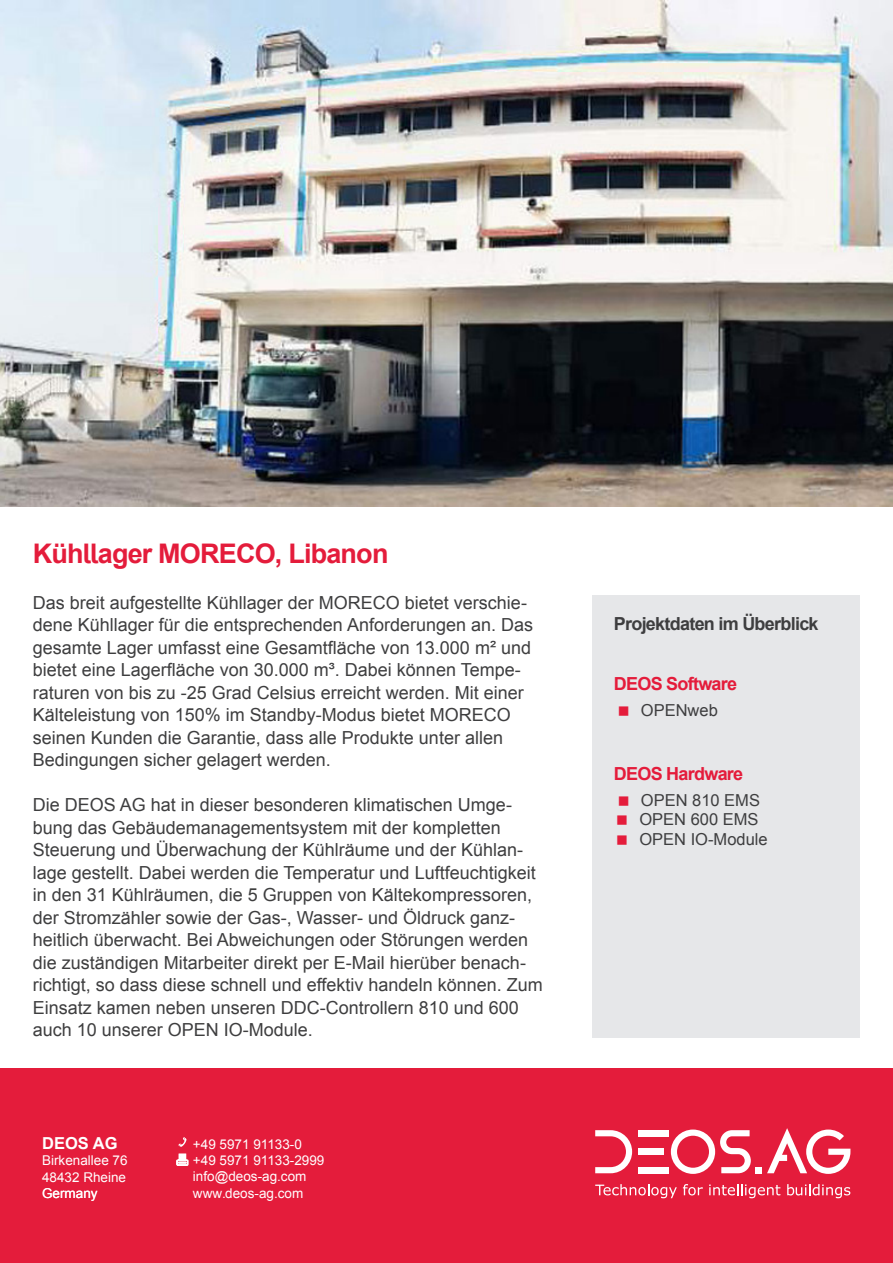
<style>
.page{position:relative;width:893px;height:1263px;background:#fff}
.page>*{position:absolute;margin:0;border:0;box-sizing:border-box;transform-origin:0 0}
.t1{font:700 27px "Arial";letter-spacing:-.03em;color:#e41c3b}
.t2{font:18px/22.5px "Arial";color:#3e3e3f}
.t3{font:700 18px "Arial";letter-spacing:-.04em;color:#e41c3b}
.t4{font:700 18px "Arial";letter-spacing:-.04em;color:#3e3e3f}
.t5{font:16.5px/19.5px "Arial";color:#3e3e3f}
.t6{font:700 16.5px "Arial";color:#fff}
.t7{font:13.5px/16.2px "Arial";color:#fff;text-align:justify}
</style>
<div class="page">
<div style="left:0;top:1068px;width:893px;height:195px;background:#e41c3b"></div>
<svg style="left:595px;top:1130px;width:37px;height:43px"></svg>
<div style="left:638px;top:1130px;width:31px;height:6px;background:#fff"></div>
<div style="left:638px;top:1149px;width:26px;height:6px;background:#fff"></div>
<div style="left:638px;top:1167px;width:31px;height:6px;background:#fff"></div>
<svg style="left:671px;top:1129px;width:90px;height:45px"></svg>
<svg style="left:767px;top:1128px;width:83px;height:46px"></svg>
<svg style="left:595px;top:1184px;width:82px;height:14px"></svg>
<svg style="left:683px;top:1184px;width:20px;height:11px"></svg>
<svg style="left:709px;top:1184px;width:71px;height:14px"></svg>
<svg style="left:787px;top:1184px;width:63px;height:14px"></svg>
<svg style="left:178px;top:1137px;width:9px;height:10px"></svg>
<svg style="left:176px;top:1154px;width:12px;height:12px"></svg>
<img style="left:0;top:0;width:893px;height:506px">
<div style="left:593px;top:596px;width:267px;height:441px;background:#e6e7e9"></div>
<h1 class="t1" style="left:33px;top:535px;width:357px">Kühllager MORECO, Libanon</h1>
<p class="t2" style="left:33px;top:593px;width:502px">Das breit aufgestellte Kühllager der MORECO bietet verschie&shy;dene Kühllager für die entsprechenden Anforderungen an. Das gesamte Lager umfasst eine Gesamtfläche von 13.000 m² und bietet eine Lagerfläche von 30.000 m³. Dabei können Tempe&shy;raturen von bis zu -25 Grad Celsius erreicht werden. Mit einer Kälteleistung von 150% im Standby-Modus bietet MORECO seinen Kunden die Garantie, dass alle Produkte unter allen Bedingungen sicher gelagert werden.</p>
<p class="t2" style="left:33px;top:795px;width:511px">Die DEOS AG hat in dieser besonderen klimatischen Umge&shy;bung das Gebäudemanagementsystem mit der kompletten Steuerung und Überwachung der Kühlräume und der Kühlan&shy;lage gestellt. Dabei werden die Temperatur und Luftfeuchtigkeit in den 31 Kühlräumen, die 5 Gruppen von Kältekompressoren, der Stromzähler sowie der Gas-, Wasser- und Öldruck ganz&shy;heitlich überwacht. Bei Abweichungen oder Störungen werden die zuständigen Mitarbeiter direkt per E-Mail hierüber benach&shy;richtigt, so dass diese schnell und effektiv handeln können. Zum Einsatz kamen neben unseren DDC-Controllern 810 und 600 auch 10 unserer OPEN IO-Module.</p>
<p class="t6" style="left:42px;top:1137px;width:77px">DEOS AG</p>
<p class="t7" style="left:42px;top:1154px;width:87px">Birkenallee 76<br>48432 Rheine Germany</p>
<p class="t7" style="left:193px;top:1137px;width:133px;text-align:left">+49 5971 91133-0 +49 5971 91133-2999 info@deos-ag.com www.deos-ag.com</p>
<p class="t4" style="left:614px;top:617px;width:206px">Projektdaten im Überblick</p>
<p class="t3" style="left:614px;top:676px;width:125px">DEOS Software</p>
<p class="t5" style="left:641px;top:702px;width:79px">OPENweb</p>
<p class="t3" style="left:614px;top:767px;width:131px">DEOS Hardware</p>
<p class="t5" style="left:639px;top:792px;width:130px">OPEN 810 EMS<br>OPEN 600 EMS<br>OPEN IO-Module</p>
</div>
